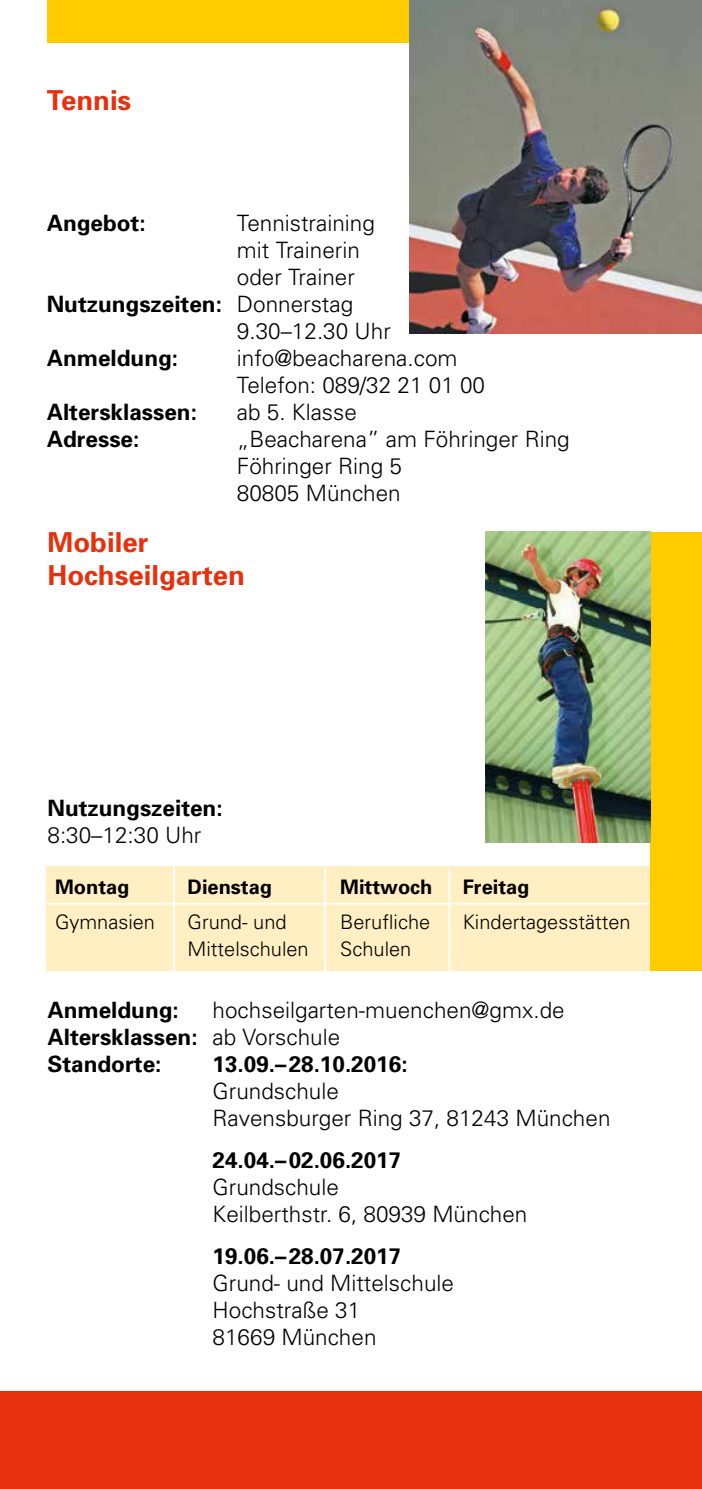
<style>
.page{position:relative;width:702px;height:1489px;background:#fff}
.page>*{position:absolute;margin:0;border:0;box-sizing:border-box;transform-origin:0 0}
.t1{font:700 27.5px/33px "Univers";color:#e6310e}
.t2{font:300 22.5px/27px "Univers";color:#000}
.t3{font:700 22.5px "Univers";color:#000}
.t4{font:300 20px "Univers";color:#000}
.t5{font:700 20px "Univers";color:#000}
.s1{font-weight:300}
.s2{font-weight:700}
</style>
<div class="page">
<div style="left:47px;top:0;width:436px;height:43px;background:#fc0"></div>
<div style="left:0;top:1391px;width:702px;height:97px;background:#e6310e"></div>
<div style="left:47px;top:866px;width:655px;height:105px;background:#ffefc3"></div>
<hr style="left:43px;top:902px;width:659px;height:2px;background:#fff">
<hr style="left:173px;top:864px;width:2px;height:116px;background:#fff">
<hr style="left:324px;top:867px;width:2px;height:116px;background:#fff">
<hr style="left:448px;top:867px;width:2px;height:116px;background:#fff">
<div style="left:651px;top:531px;width:51px;height:439px;background:#fc0"></div>
<img style="left:486px;top:531px;width:165px;height:311px">
<img style="left:410px;top:0;width:292px;height:333px">
<p class="t1" style="left:47px;top:84px;width:86px">Tennis</p>
<p class="t3" style="left:47px;top:209px;width:100px">Angebot:</p>
<p class="t2" style="left:237px;top:209px;width:139px">Tennistraining</p>
<p class="t2" style="left:237px;top:236px;width:124px">mit Trainerin</p>
<p class="t2" style="left:237px;top:263px;width:119px">oder Trainer</p>
<p class="t3" style="left:47px;top:290px;width:308px">Nutzungszeiten: <span class="s1">Donnerstag</span></p>
<p class="t2" style="left:237px;top:317px;width:155px">9.30–12.30 Uhr</p>
<p class="t3" style="left:47px;top:344px;width:133px">Anmeldung:</p>
<p class="t2" style="left:237px;top:344px;width:250px">info@beacharena.com<br>Telefon: 089/32 21 01 00</p>
<p class="t3" style="left:47px;top:398px;width:152px">Altersklassen:</p>
<p class="t2" style="left:237px;top:398px;width:122px">ab 5. Klasse</p>
<p class="t3" style="left:47px;top:425px;width:94px">Adresse:</p>
<p class="t2" style="left:237px;top:425px;width:334px">„Beacharena” am Föhringer Ring<br>Föhringer Ring 5<br>80805 München</p>
<p class="t1" style="left:47px;top:525px;width:199px">Mobiler<br>Hochseilgarten</p>
<p class="t3" style="left:47px;top:794px;width:177px">Nutzungszeiten:</p>
<p class="t2" style="left:47px;top:821px;width:155px">8:30–12:30 Uhr</p>
<p class="t5" style="left:55px;top:874px;width:76px">Montag</p>
<p class="t5" style="left:187px;top:874px;width:86px">Dienstag</p>
<p class="t5" style="left:340px;top:874px;width:94px">Mittwoch</p>
<p class="t5" style="left:462px;top:874px;width:68px">Freitag</p>
<p class="t4" style="left:55px;top:909px;width:102px">Gymnasien</p>
<p class="t4" style="left:187px;top:909px;width:100px">Grund- und</p>
<p class="t4" style="left:340px;top:909px;width:92px">Berufliche</p>
<p class="t4" style="left:462px;top:909px;width:169px">Kindertagesstätten</p>
<p class="t4" style="left:187px;top:936px;width:123px">Mittelschulen</p>
<p class="t4" style="left:340px;top:936px;width:73px">Schulen</p>
<p class="t2" style="left:47px;top:996px;width:518px;text-indent:165px">hochseilgarten-muenchen@gmx.de<br><span class="s2">Altersklassen:</span> ab Vorschule<br><span class="s2">Standorte:</span></p>
<p class="t3" style="left:47px;top:995px;width:133px">Anmeldung:</p>
<p class="t3" style="left:212px;top:1049px;width:196px">13.09.–28.10.2016:</p>
<p class="t2" style="left:212px;top:1077px;width:399px">Grundschule<br>Ravensburger Ring 37, 81243 München</p>
<p class="t3" style="left:212px;top:1145px;width:190px">24.04.–02.06.2017</p>
<p class="t2" style="left:212px;top:1173px;width:316px">Grundschule<br>Keilberthstr. 6, 80939 München</p>
<p class="t3" style="left:212px;top:1241px;width:190px">19.06.–28.07.2017</p>
<p class="t2" style="left:212px;top:1269px;width:243px">Grund- und Mittelschule<br>Hochstraße 31<br>81669 München</p>
</div>
